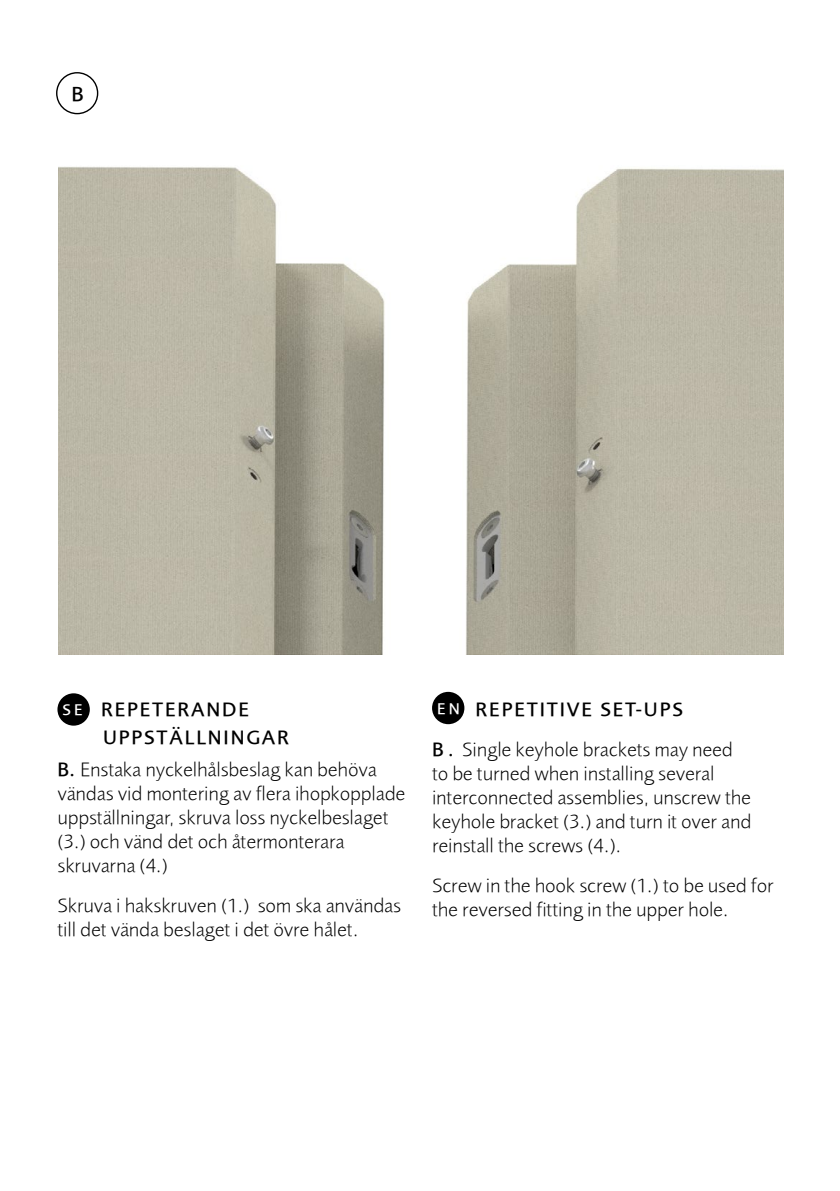
<style>
.page{position:relative;width:840px;height:1191px;background:#fff}
.page>*{position:absolute;margin:0;border:0;box-sizing:border-box;transform-origin:0 0}
.t1{font:500 21px "Foundry Sans";color:#000}
.t2{font:300 20px/24px "Foundry Sans";color:#000}
.t3{font:500 20px "Foundry Sans";letter-spacing:.09em;color:#000}
.t4{font:500 16px "Foundry Sans";color:#fff}
.s1{font-weight:500}
</style>
<div class="page">
<img style="left:58px;top:73px;width:725px;height:581px">
<div style="left:57px;top:73px;width:41px;height:41px;background:#fff;border-radius:50%"></div>
<div style="left:56px;top:72px;width:42px;height:42px;border:1px solid #000;border-radius:50%"></div>
<div style="left:432px;top:692px;width:32px;height:32px;background:#000;border-radius:50%"></div>
<div style="left:57px;top:693px;width:33px;height:32px;background:#000;border-radius:50%"></div>
<p class="t1" style="left:72px;top:83px;width:14px">B</p>
<p class="t3" style="left:101px;top:698px;width:149px">REPETERANDE</p>
<p class="t4" style="left:62px;top:701px;width:22px">SE</p>
<p class="t2" style="left:57px;top:722px;width:320px;line-height:32px;text-indent:45px"><span class="s1">UPPSTÄLLNINGAR<br>B.</span> Enstaka nyckelhålsbeslag kan behöva</p>
<p class="t2" style="left:57px;top:782px;width:349px">vändas vid montering av flera ihopkopplade uppställningar, skruva loss nyckelbeslaget (3.) och vänd det och återmonterara skruvarna (4.)</p>
<p class="t2" style="left:57px;top:894px;width:345px">Skruva i hakskruven (1.) som ska användas till det vända beslaget i det övre hålet.</p>
<p class="t3" style="left:475px;top:698px;width:209px">REPETITIVE SET-UPS</p>
<p class="t4" style="left:437px;top:700px;width:24px">EN</p>
<p class="t2" style="left:432px;top:738px;width:320px"><span class="s1">B .</span> Single keyhole brackets may need to be turned when installing several interconnected assemblies, unscrew the keyhole bracket (3.) and turn it over and reinstall the screws (4.).</p>
<p class="t2" style="left:432px;top:874px;width:343px">Screw in the hook screw (1.) to be used for the reversed fitting in the upper hole.</p>
</div>
